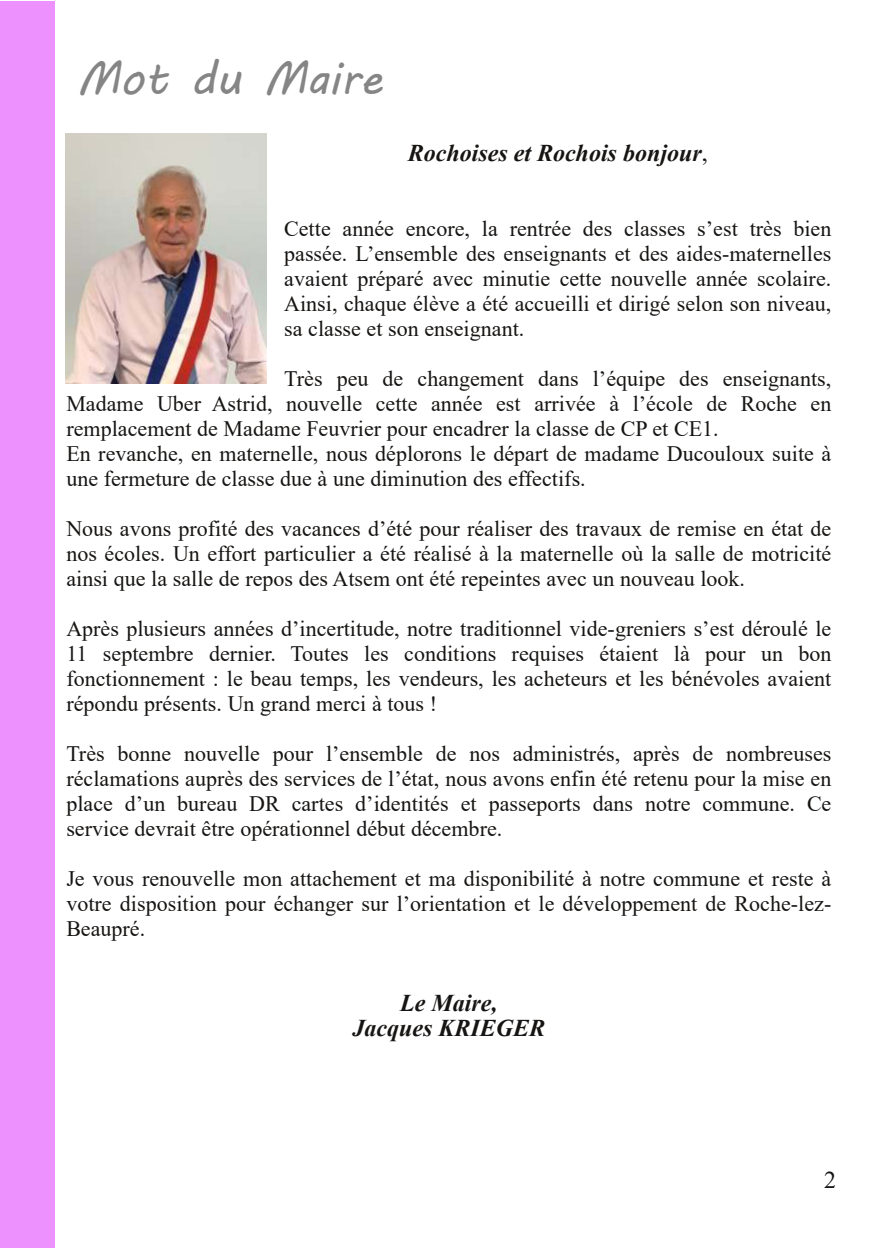
<style>
.page{position:relative;width:896px;height:1248px;background:#fff}
.page>*{position:absolute;margin:0;border:0;box-sizing:border-box;transform-origin:0 0}
.t1{font:46px "MV Boli";color:#858585}
.t2{font:italic 700 24px/25px "Times New Roman";color:#171513;text-align:center}
.t3{font:24px "Times New Roman";color:#171513}
.t4{font:22px/25px "Times New Roman";color:#171513;text-align:justify}
.s1{font-weight:400;font-style:normal}
</style>
<div class="page">
<img style="left:65px;top:134px;width:201px;height:250px">
<div style="left:0;top:1px;width:55px;height:1246px;background:#ed91ff"></div>
<h1 class="t1" style="left:77px;top:47px;width:307px">Mot du Maire</h1>
<p class="t2" style="left:408px;top:140px;width:302px">Rochoises et Rochois bonjour<span class="s1">,</span></p>
<p class="t4" style="left:284px;top:215px;width:549px">Cette année encore, la rentrée des classes s’est très bien passée. L’ensemble des enseignants et des aides-maternelles avaient préparé avec minutie cette nouvelle année scolaire.<br>Ainsi, chaque élève a été accueilli et dirigé selon son niveau, sa classe et son enseignant.</p>
<p class="t4" style="left:66px;top:365px;width:766px;text-align:left;text-indent:218px">Très peu de changement dans l’équipe des enseignants, Madame Uber Astrid, nouvelle cette année est arrivée à l’école de Roche en remplacement de Madame Feuvrier pour encadrer la classe de CP et CE1.<br>En revanche, en maternelle, nous déplorons le départ de madame Ducouloux suite à une fermeture de classe due à une diminution des effectifs.</p>
<p class="t4" style="left:66px;top:515px;width:766px">Nous avons profité des vacances d’été pour réaliser des travaux de remise en état de nos écoles. Un effort particulier a été réalisé à la maternelle où la salle de motricité ainsi que la salle de repos des Atsem ont été repeintes avec un nouveau look.</p>
<p class="t4" style="left:66px;top:615px;width:766px">Après plusieurs années d’incertitude, notre traditionnel vide-greniers s’est déroulé le 11 septembre dernier. Toutes les conditions requises étaient là pour un bon fonctionnement : le beau temps, les vendeurs, les acheteurs et les bénévoles avaient répondu présents. Un grand merci à tous !</p>
<p class="t4" style="left:66px;top:740px;width:766px">Très bonne nouvelle pour l’ensemble de nos administrés, après de nombreuses réclamations auprès des services de l’état, nous avons enfin été retenu pour la mise en place d’un bureau DR cartes d’identités et passeports dans notre commune. Ce service devrait être opérationnel début décembre.</p>
<p class="t4" style="left:66px;top:865px;width:766px">Je vous renouvelle mon attachement et ma disponibilité à notre commune et reste à votre disposition pour échanger sur l’orientation et le développement de Roche-lez-Beaupré.</p>
<p class="t2" style="left:352px;top:990px;width:194px">Le Maire,<br>Jacques KRIEGER</p>
<p class="t3" style="left:824px;top:1162px;width:13px">2</p>
</div>
